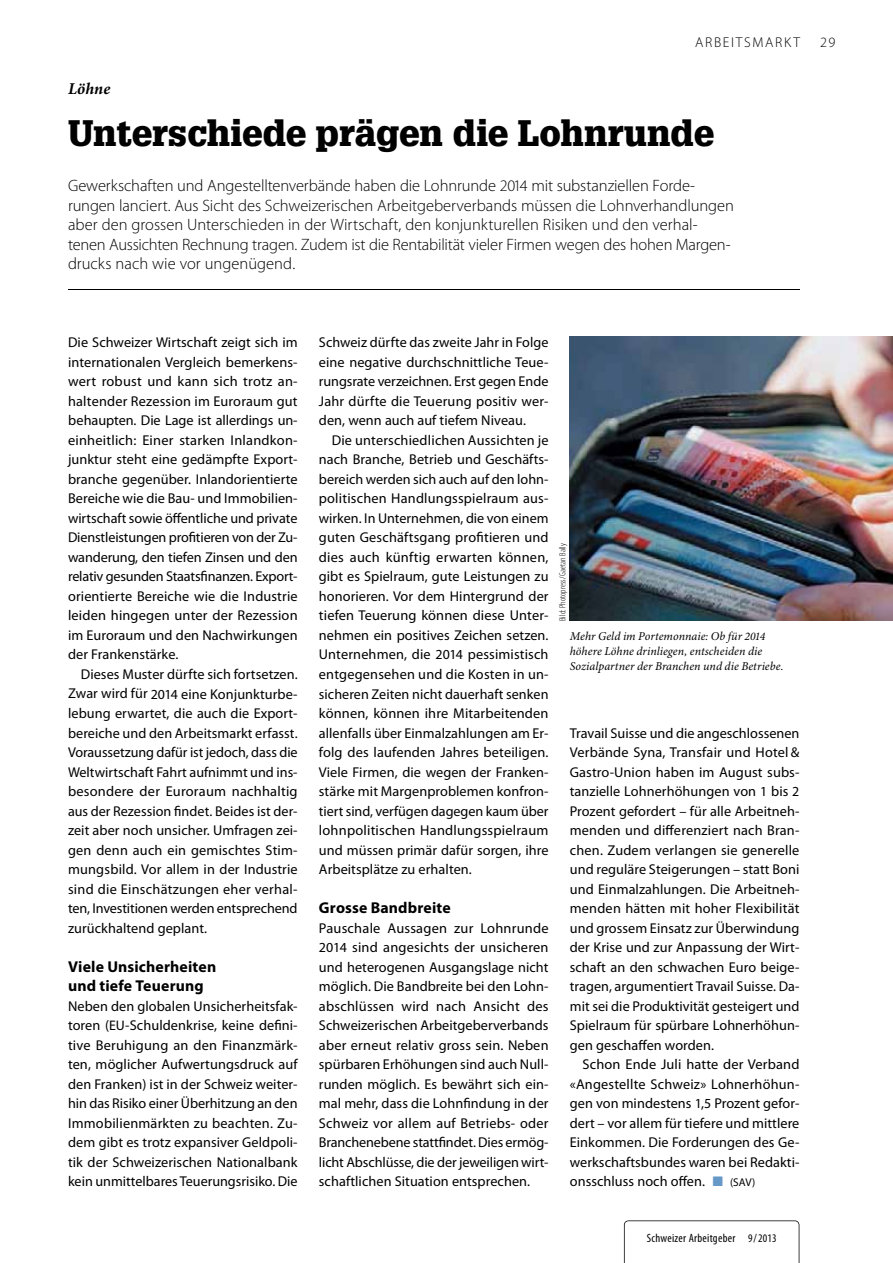
<style>
.page{position:relative;width:893px;height:1263px;background:#fff}
.page>*{position:absolute;margin:0;border:0;box-sizing:border-box;transform-origin:0 0}
.t1{font:900 36px "Glypha LT Std";letter-spacing:.005em;color:#000}
.t2{font:300 16.5px/19.5px "Myriad Pro";letter-spacing:-.005em;color:#000}
.t3{font:italic 700 16.5px "Minion Pro";letter-spacing:.005em;color:#000}
.t4{font:700 15.75px/19.5px "Myriad Pro";letter-spacing:.01em;color:#000}
.t5{font:14.25px/19.5px "Myriad Pro";letter-spacing:.005em;color:#000;text-align:justify}
.t6{font:300 14.25px "Myriad Pro";letter-spacing:.12em;color:#000}
.t7{font:italic 12px/15px "Minion Pro";letter-spacing:.005em;color:#000}
.t8{font:condensed 12px "Myriad Pro";letter-spacing:.025em;color:#000}
.t9{font:300 condensed 9px "Myriad Pro";letter-spacing:.01em;color:#000}
.s1{font-size:16.2px}
.s2{font-size:13.8px}
.s3{font-size:11.7px}
.s4{font-family:"Guifxv 2 Transports";font-size:13.5px;color:#6799c8}
.s5{font-size:11.25px}
</style>
<div class="page">
<svg style="left:624px;top:1220px;width:175px;height:43px"></svg>
<img style="left:570px;top:336px;width:323px;height:284px">
<hr style="left:68px;top:289px;width:731px;height:1px;background:#000">
<p class="t6" style="left:695px;top:34px;width:106px">ARBEITSMARKT</p>
<p class="t6" style="left:820px;top:34px;width:17px">29</p>
<p class="t3" style="left:68px;top:79px;width:44px">Löhne</p>
<h1 class="t1" style="left:68px;top:111px;width:647px">Unterschiede prägen die Lohnrunde</h1>
<p class="t2" style="left:68px;top:176px;width:667px">Gewerkschaften und Angestelltenverbände haben die Lohnrunde <span class="s1">2014</span> mit substanziellen Forde&shy;rungen lanciert. Aus Sicht des Schweizerischen Arbeitgeberverbands müssen die Lohnverhandlungen aber den grossen Unterschieden in der Wirtschaft, den konjunkturellen Risiken und den verhal&shy;tenen Aussichten Rechnung tragen. Zudem ist die Rentabilität vieler Firmen wegen des hohen Margen&shy;drucks nach wie vor ungenügend.</p>
<p class="t5" style="left:68px;top:333px;width:231px">Die Schweizer Wirtschaft zeigt sich im internationalen Vergleich bemerkens&shy;wert robust und kann sich trotz an&shy;haltender Rezession im Euroraum gut behaupten. Die Lage ist allerdings un&shy;einheitlich: Einer starken Inlandkon&shy;junktur steht eine gedämpfte Export&shy;branche gegenüber. Inlandorientierte Bereiche wie die Bau- und Immobilien&shy;wirtschaft sowie öffentliche und private Dienstleistungen profitieren von der Zu&shy;wanderung, den tiefen Zinsen und den relativ gesunden Staatsfinanzen. Export&shy;orientierte Bereiche wie die Industrie leiden hingegen unter der Rezession im Euroraum und den Nachwirkungen der Frankenstärke.</p>
<p class="t5" style="left:68px;top:665px;width:231px;text-indent:13px">Dieses Muster dürfte sich fortsetzen.<br>Zwar wird für <span class="s2">2014</span> eine Konjunkturbe&shy;lebung erwartet, die auch die Export&shy;bereiche und den Arbeitsmarkt erfasst.<br>Voraussetzung dafür ist jedoch, dass die Weltwirtschaft Fahrt aufnimmt und ins&shy;besondere der Euroraum nachhaltig aus der Rezession findet. Beides ist der&shy;zeit aber noch unsicher. Umfragen zei&shy;gen denn auch ein gemischtes Stim&shy;mungsbild. Vor allem in der Industrie sind die Einschätzungen eher verhal&shy;ten, Investitionen werden entsprechend zurückhaltend geplant.</p>
<p class="t4" style="left:68px;top:957px;width:150px">Viele Unsicherheiten und tiefe Teuerung</p>
<p class="t5" style="left:68px;top:996px;width:231px">Neben den globalen Unsicherheitsfak&shy;toren (<span class="s2">EU</span>-Schuldenkrise, keine defini&shy;tive Beruhigung an den Finanzmärk&shy;ten, möglicher Aufwertungsdruck auf den Franken) ist in der Schweiz weiter&shy;hin das Risiko einer Überhitzung an den Immobilienmärkten zu beachten. Zu&shy;dem gibt es trotz expansiver Geldpoli&shy;tik der Schweizerischen Nationalbank kein unmittelbares Teuerungsrisiko. Die</p>
<p class="t5" style="left:319px;top:333px;width:231px">Schweiz dürfte das zweite Jahr in Folge eine negative durchschnittliche Teue&shy;rungsrate verzeichnen. Erst gegen Ende Jahr dürfte die Teuerung positiv wer&shy;den, wenn auch auf tiefem Niveau.</p>
<p class="t5" style="left:319px;top:431px;width:231px;text-indent:13px">Die unterschiedlichen Aussichten je nach Branche, Betrieb und Geschäfts&shy;bereich werden sich auch auf den lohn&shy;politischen Handlungsspielraum aus&shy;wirken. In Unternehmen, die von einem guten Geschäftsgang profitieren und dies auch künftig erwarten können, gibt es Spielraum, gute Leistungen zu honorieren. Vor dem Hintergrund der tiefen Teuerung können diese Unter&shy;nehmen ein positives Zeichen setzen.<br>Unternehmen, die <span class="s2">2014</span> pessimistisch entgegensehen und die Kosten in un&shy;sicheren Zeiten nicht dauerhaft senken können, können ihre Mitarbeitenden allenfalls über Einmalzahlungen am Er&shy;folg des laufenden Jahres beteiligen.<br>Viele Firmen, die wegen der Franken&shy;stärke mit Margenproblemen konfron&shy;tiert sind, verfügen dagegen kaum über lohnpolitischen Handlungsspielraum und müssen primär dafür sorgen, ihre Arbeitsplätze zu erhalten.</p>
<p class="t4" style="left:319px;top:898px;width:133px">Grosse Bandbreite</p>
<p class="t5" style="left:319px;top:918px;width:231px">Pauschale Aussagen zur Lohnrunde <span class="s2">2014</span> sind angesichts der unsicheren und heterogenen Ausgangslage nicht möglich. Die Bandbreite bei den Lohn&shy;abschlüssen wird nach Ansicht des Schweizerischen Arbeitgeberverbands aber erneut relativ gross sein. Neben spürbaren Erhöhungen sind auch Null&shy;runden möglich. Es bewährt sich ein&shy;mal mehr, dass die Lohnfindung in der Schweiz vor allem auf Betriebs- oder Branchenebene stattfindet. Dies ermög&shy;licht Abschlüsse, die der jeweiligen wirt&shy;schaftlichen Situation entsprechen.</p>
<p class="t9" style="left:558px;top:621px;width:79px;rotate:-90deg">Bild: Photopress / Gaetan Bally</p>
<p class="t7" style="left:570px;top:629px;width:215px">Mehr Geld im Portemonnaie: Ob für <span class="s3">2014 </span>höhere Löhne drinliegen, entscheiden die<br>Sozialpartner der Branchen und die Betriebe.</p>
<p class="t5" style="left:570px;top:723px;width:231px">Travail Suisse und die angeschlossenen Verbände Syna, Transfair und Hotel &amp; Gastro-Union haben im August subs&shy;tanzielle Lohnerhöhungen von <span class="s2">1</span> bis <span class="s2">2<br></span>Prozent gefordert – für alle Arbeitneh&shy;menden und differenziert nach Bran&shy;chen. Zudem verlangen sie generelle und reguläre Steigerungen – statt Boni und Einmalzahlungen. Die Arbeitneh&shy;menden hätten mit hoher Flexibilität und grossem Einsatz zur Überwindung der Krise und zur Anpassung der Wirt&shy;schaft an den schwachen Euro beige&shy;tragen, argumentiert Travail Suisse. Da&shy;mit sei die Produktivität gesteigert und Spielraum für spürbare Lohnerhöhun&shy;gen geschaffen worden.</p>
<p class="t5" style="left:570px;top:1055px;width:231px;text-indent:13px">Schon Ende Juli hatte der Verband «Angestellte Schweiz» Lohnerhöhun&shy;gen von mindestens <span class="s2">1</span>,<span class="s2">5</span> Prozent gefor&shy;dert – vor allem für tiefere und mittlere Einkommen. Die Forderungen des Ge&shy;werkschaftsbundes waren bei Redakti&shy;onsschluss noch offen. <span class="s4">3</span> <span class="s5">(SAV)</span></p>
<p class="t8" style="left:647px;top:1231px;width:131px">Schweizer Arbeitgeber <span class="s3">9</span> / <span class="s3">2013</span></p>
</div>
